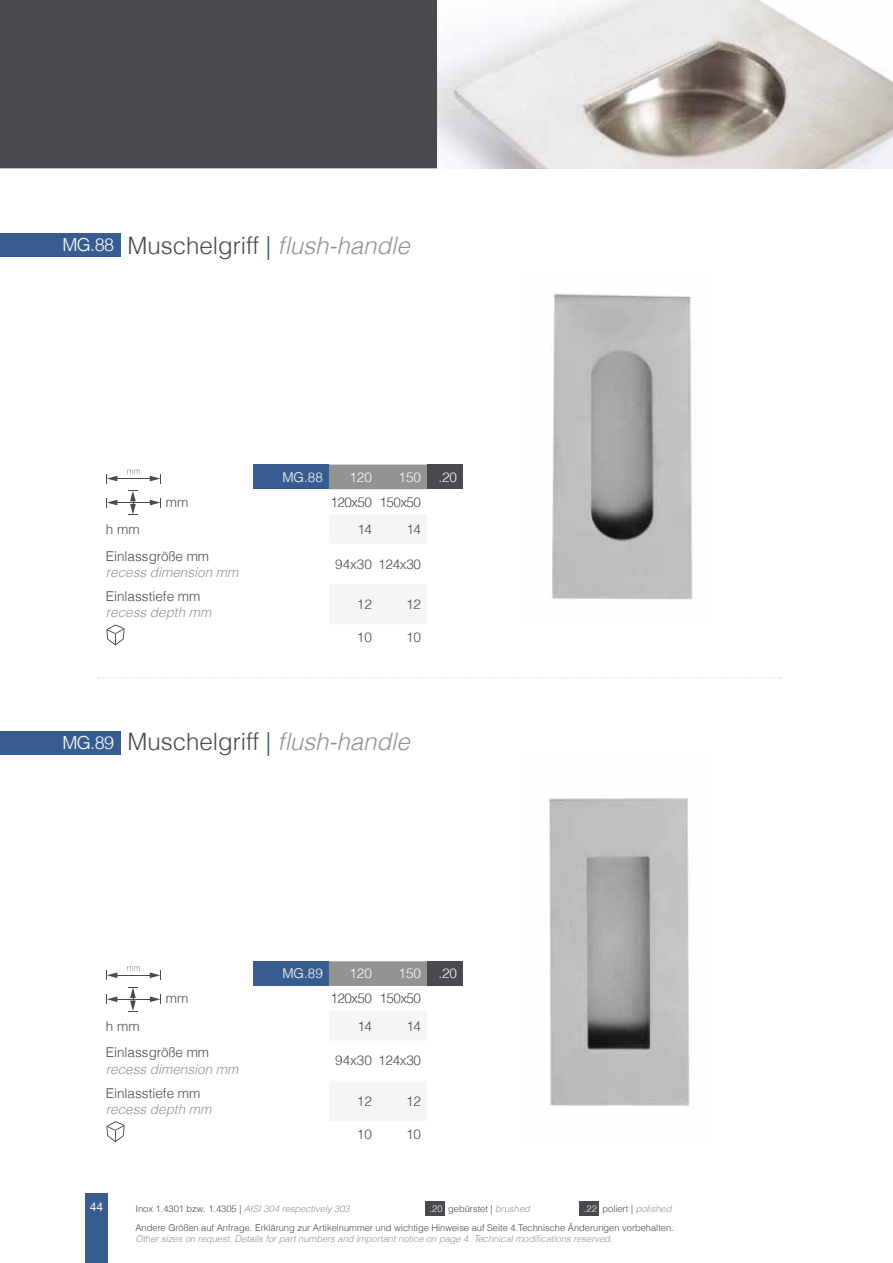
<style>
.page{position:relative;width:893px;height:1263px;background:#fff}
.page>*{position:absolute;margin:0;border:0;box-sizing:border-box;transform-origin:0 0}
.t1{font:300 24px "Helvetica";color:#494a4d}
.t2{font:300 18px "Helvetica";letter-spacing:-.03em;color:#fff}
.t3{font:300 13.5px "Helvetica";color:#494a4d}
.t4{font:italic 300 13.5px "Helvetica";color:#919394}
.t5{font:300 13.5px "Helvetica";color:#fff}
.t6{font:300 13.5px "Helvetica";letter-spacing:-.04em;color:#494a4d}
.t7{font:300 13.5px "Helvetica";letter-spacing:-.02em;color:#494a4d}
.t8{font:12px "Helvetica Neue";color:#fff}
.t9{font:300 9.3px/19px "Helvetica";color:#494a4d}
.t10{font:italic 300 9.3px "Helvetica";color:#919394}
.s1{color:#375c8f}
.s2{font-style:italic;color:#919394}
.s3{color:#fff}
.s4{font-style:normal;color:#fff}
.s5{font-style:normal;color:#494a4d}
.s6{font-style:normal;color:#375c8f}
</style>
<div class="page">
<div style="left:85px;top:1194px;width:23px;height:69px;background:#375c8f"></div>
<div style="left:425px;top:1201px;width:20px;height:14px;background:#494a4d"></div>
<div style="left:579px;top:1201px;width:20px;height:14px;background:#494a4d"></div>
<img style="left:551px;top:293px;width:142px;height:307px">
<img style="left:549px;top:797px;width:141px;height:310px">
<div style="left:0;top:233px;width:121px;height:23px;background:#375c8f"></div>
<div style="left:0;top:731px;width:121px;height:23px;background:#375c8f"></div>
<svg style="left:97px;top:677px;width:685px;height:2px"></svg>
<svg style="left:106px;top:1121px;width:19px;height:21px"></svg>
<hr style="left:115px;top:975px;width:37px;height:1px;background:#494a4d">
<svg style="left:106px;top:971px;width:11px;height:9px"></svg>
<svg style="left:150px;top:971px;width:11px;height:9px"></svg>
<svg style="left:127px;top:966px;width:13px;height:5px"></svg>
<svg style="left:128px;top:987px;width:10px;height:25px"></svg>
<hr style="left:115px;top:999px;width:37px;height:1px;background:#494a4d">
<svg style="left:106px;top:995px;width:11px;height:9px"></svg>
<svg style="left:150px;top:995px;width:11px;height:9px"></svg>
<div style="left:0;top:0;width:438px;height:168px;background:#494a4d"></div>
<img style="left:438px;top:0;width:455px;height:168px">
<div style="left:253px;top:961px;width:76px;height:25px;background:#375c8f"></div>
<div style="left:329px;top:961px;width:98px;height:25px;background:#919394"></div>
<div style="left:427px;top:961px;width:36px;height:25px;background:#494a4d"></div>
<svg style="left:106px;top:624px;width:19px;height:21px"></svg>
<hr style="left:115px;top:478px;width:37px;height:1px;background:#494a4d">
<svg style="left:106px;top:474px;width:11px;height:9px"></svg>
<svg style="left:150px;top:474px;width:11px;height:9px"></svg>
<svg style="left:127px;top:470px;width:13px;height:4px"></svg>
<svg style="left:128px;top:490px;width:10px;height:25px"></svg>
<hr style="left:115px;top:502px;width:37px;height:1px;background:#494a4d">
<svg style="left:106px;top:498px;width:11px;height:9px"></svg>
<svg style="left:150px;top:498px;width:11px;height:9px"></svg>
<div style="left:253px;top:465px;width:76px;height:24px;background:#375c8f"></div>
<div style="left:329px;top:465px;width:98px;height:24px;background:#919394"></div>
<div style="left:427px;top:465px;width:36px;height:24px;background:#494a4d"></div>
<h2 class="t2" style="left:62px;top:235px;width:53px">MG.88</h2>
<h1 class="t1" style="left:128px;top:233px;width:284px">Muschelgriff <span class="s1">|</span> <span class="s2">lush-handle</span></h1>
<h3 class="t5" style="left:282px;top:470px;width:42px">MG.88</h3>
<h3 class="t5" style="left:349px;top:470px;width:24px">120</h3>
<h3 class="t5" style="left:399px;top:470px;width:24px">150</h3>
<h3 class="t5" style="left:438px;top:470px;width:20px">.20</h3>
<h3 class="t3" style="left:166px;top:495px;width:24px">mm</h3>
<h3 class="t6" style="left:330px;top:495px;width:92px">120x50 150x50</h3>
<h3 class="t3" style="left:106px;top:522px;width:35px">h mm</h3>
<h3 class="t3" style="left:357px;top:522px;width:16px">14</h3>
<h3 class="t3" style="left:407px;top:522px;width:16px">14</h3>
<h3 class="t3" style="left:106px;top:549px;width:105px">Einlassgröße mm</h3>
<h3 class="t4" style="left:106px;top:567px;width:134px">recess dimension mm</h3>
<h3 class="t7" style="left:335px;top:557px;width:87px">94x30 124x30</h3>
<h3 class="t3" style="left:106px;top:589px;width:96px">Einlasstiefe mm</h3>
<h3 class="t4" style="left:106px;top:607px;width:107px">recess depth mm</h3>
<h3 class="t3" style="left:357px;top:597px;width:17px">12</h3>
<h3 class="t3" style="left:406px;top:597px;width:17px">12</h3>
<h3 class="t3" style="left:357px;top:630px;width:17px">10</h3>
<h3 class="t3" style="left:406px;top:630px;width:17px">10</h3>
<h2 class="t2" style="left:62px;top:733px;width:53px">MG.89</h2>
<h1 class="t1" style="left:128px;top:729px;width:284px">Muschelgriff <span class="s1">|</span> <span class="s2">lush-handle</span></h1>
<h3 class="t5" style="left:282px;top:966px;width:42px">MG.89</h3>
<h3 class="t5" style="left:349px;top:966px;width:24px">120</h3>
<h3 class="t5" style="left:399px;top:966px;width:24px">150</h3>
<h3 class="t5" style="left:438px;top:966px;width:20px">.20</h3>
<h3 class="t3" style="left:166px;top:991px;width:24px">mm</h3>
<h3 class="t6" style="left:330px;top:991px;width:92px">120x50 150x50</h3>
<h3 class="t3" style="left:106px;top:1018px;width:35px">h mm</h3>
<h3 class="t3" style="left:357px;top:1018px;width:16px">14</h3>
<h3 class="t3" style="left:407px;top:1018px;width:16px">14</h3>
<h3 class="t3" style="left:106px;top:1045px;width:105px">Einlassgröße mm</h3>
<h3 class="t4" style="left:106px;top:1063px;width:134px">recess dimension mm</h3>
<h3 class="t7" style="left:335px;top:1053px;width:87px">94x30 124x30</h3>
<h3 class="t3" style="left:106px;top:1085px;width:96px">Einlasstiefe mm</h3>
<h3 class="t4" style="left:106px;top:1104px;width:107px">recess depth mm</h3>
<h3 class="t3" style="left:357px;top:1094px;width:17px">12</h3>
<h3 class="t3" style="left:406px;top:1094px;width:17px">12</h3>
<h3 class="t3" style="left:357px;top:1126px;width:17px">10</h3>
<h3 class="t3" style="left:406px;top:1126px;width:17px">10</h3>
<p class="t8" style="left:90px;top:1200px;width:15px">44</p>
<p class="t9" style="left:135px;top:1199px;width:540px">Inox 1.4301 bzw. 1.4305 <span class="s1">|</span> <span class="s2">AISI 304 respectively 303<br></span>Andere Größen auf Anfrage. Erklärung zur Artikelnummer und wichtige Hinweise auf Seite 4.Technische Änderungen vorbehalten.</p>
<p class="t10" style="left:135px;top:1232px;width:479px">Other sizes on request. Details for part numbers and important notice on page 4. Technical modiications reserved.</p>
<p class="t9" style="left:430px;top:1199px;width:102px"><span class="s3">.20</span> gebürstet <span class="s1">|</span> <span class="s2">brushed</span></p>
<p class="t10" style="left:584px;top:1205px;width:89px"><span class="s4">.22</span> <span class="s5">poliert</span> <span class="s6">|</span> polished</p>
</div>
